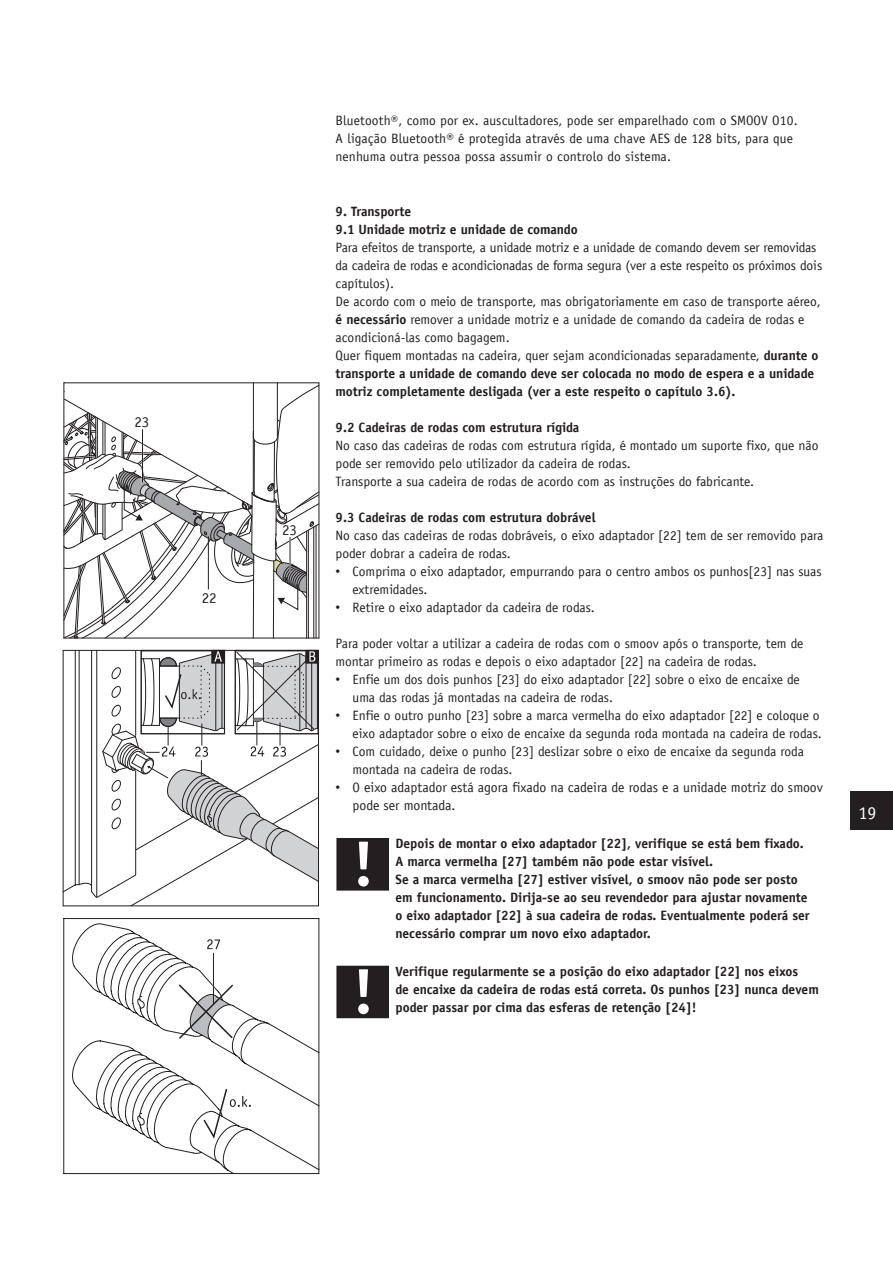
<style>
.page{position:relative;width:893px;height:1263px;background:#fff}
.page>*{position:absolute;margin:0;border:0;box-sizing:border-box;transform-origin:0 0}
.t1{font:18px "Officina Sans LT";color:#fff}
.t2{font:15px "Officina Sans LT";color:#231f20}
.t3{font:13.8px/18px "Officina Sans LT";color:#231f20}
.t4{font:13.5px/18px "Officina Sans LT";color:#231f20}
.t5{font:700 13.5px/18px "Officina Sans LT";color:#231f20}
.s1{font-weight:700}
.s2{font-size:13.8px}
.s3{font-family:"Arial"}
.s4{font-family:"Arial";font-size:13.5px}
.s5{font-size:13.5px}
</style>
<div class="page">
<div style="left:850px;top:791px;width:43px;height:38px;background:#231f20"></div>
<svg style="left:63px;top:650px;width:256px;height:256px"></svg>
<hr style="left:319px;top:383px;width:1px;height:255px;background:#231f20">
<hr style="left:64px;top:638px;width:255px;height:1px;background:#231f20">
<svg style="left:63px;top:382px;width:256px;height:256px"></svg>
<hr style="left:142px;top:429px;width:1px;height:53px;background:#231f20">
<hr style="left:289px;top:537px;width:2px;height:35px;background:#fff">
<hr style="left:290px;top:537px;width:1px;height:35px;background:#231f20">
<hr style="left:208px;top:536px;width:1px;height:53px;background:#231f20">
<svg style="left:63px;top:918px;width:256px;height:256px"></svg>
<hr style="left:213px;top:953px;width:1px;height:51px;background:#231f20">
<svg style="left:207px;top:939px;width:13px;height:10px"></svg>
<svg style="left:177px;top:983px;width:58px;height:57px"></svg>
<div style="left:337px;top:839px;width:51px;height:51px;background:#231f20"></div>
<div style="left:336px;top:838px;width:53px;height:53px;border:2px solid #231f20"></div>
<svg style="left:358px;top:842px;width:11px;height:44px"></svg>
<div style="left:337px;top:966px;width:51px;height:51px;background:#231f20"></div>
<div style="left:336px;top:966px;width:53px;height:52px;border:2px solid #231f20"></div>
<svg style="left:358px;top:969px;width:11px;height:45px"></svg>
<p class="t2" style="left:134px;top:413px;width:16px">23</p>
<p class="t2" style="left:202px;top:589px;width:16px">22</p>
<p class="t2" style="left:282px;top:521px;width:16px">23</p>
<p class="t4" style="left:336px;top:111px;width:464px">Bluetooth®, como por ex. auscultadores, pode ser emparelhado com o SMOOV O10.<br>A ligação Bluetooth® é protegida através de uma chave AES de 128 bits, para que nenhuma outra pessoa possa assumir o controlo do sistema.</p>
<p class="t5" style="left:336px;top:202px;width:244px">9. Transporte<br>9.1 Unidade motriz e unidade de comando</p>
<p class="t4" style="left:336px;top:238px;width:488px">Para efeitos de transporte, a unidade motriz e a unidade de comando devem ser removidas da cadeira de rodas e acondicionadas de forma segura (ver a este respeito os próximos dois capítulos).<br>De acordo com o meio de transporte, mas obrigatoriamente em caso de transporte aéreo, <span class="s1">é necessário</span> remover a unidade motriz e a unidade de comando da cadeira de rodas e acondicioná-las como bagagem.<br>Quer fiquem montadas na cadeira, quer sejam acondicionadas separadamente, <span class="s1">durante o transporte a unidade de comando deve ser colocada no modo de espera e a unidade motriz completamente desligada (ver a este respeito o capítulo 3.6).</span></p>
<p class="t5" style="left:336px;top:418px;width:245px">9.2 Cadeiras de rodas com estrutura rígida</p>
<p class="t4" style="left:336px;top:436px;width:484px">No caso das cadeiras de rodas com estrutura rígida, é montado um suporte fixo, que não pode ser removido pelo utilizador da cadeira de rodas.<br>Transporte a sua cadeira de rodas de acordo com as instruções do fabricante.</p>
<p class="t4" style="left:336px;top:508px;width:489px"><span class="s1">9.3 Cadeiras de rodas com estrutura dobrável<br></span>No caso das cadeiras de rodas dobráveis, o <span class="s2">eixo adaptador</span> [22] tem de ser removido para poder dobrar a cadeira de rodas.</p>
<p class="t4" style="left:353px;top:562px;width:470px;text-indent:-17px"><span class="s3">•</span> Comprima o <span class="s2">eixo adaptador,</span> empurrando para o centro ambos os punhos[23] nas suas extremidades.</p>
<p class="t4" style="left:336px;top:598px;width:261px"><span class="s3">•</span> Retire o <span class="s2">eixo adaptador</span> da cadeira de rodas.</p>
<p class="t4" style="left:336px;top:634px;width:469px">Para poder voltar a utilizar a cadeira de rodas com o smoov após o transporte, tem de montar primeiro as rodas e depois o eixo adaptador [22] na cadeira de rodas.</p>
<p class="t4" style="left:353px;top:670px;width:449px;text-indent:-17px"><span class="s3">•</span> Enfie um dos dois punhos [23] do <span class="s2">eixo adaptador</span> [22] sobre o eixo de encaixe de uma das rodas já montadas na cadeira de rodas.</p>
<p class="t4" style="left:336px;top:706px;width:488px;text-align:right"><span class="s3">•</span> Enfie o outro punho [23] sobre a marca vermelha do <span class="s2">eixo adaptador</span> [22] e coloque o eixo adaptador sobre o eixo de encaixe da segunda roda montada na cadeira de rodas.</p>
<p class="t4" style="left:353px;top:742px;width:453px;text-indent:-17px"><span class="s3">•</span> Com cuidado, deixe o punho [23] deslizar sobre o eixo de encaixe da segunda roda montada na cadeira de rodas.</p>
<p class="t3" style="left:353px;top:778px;width:472px;text-indent:-17px"><span class="s4">•</span> <span class="s5">O</span> eixo adaptador está agora fixado na cadeira de rodas e a unidade motriz do smoov pode ser montada.</p>
<p class="t5" style="left:395px;top:834px;width:416px">Depois de montar o eixo adaptador [22], verifique se está bem fixado.<br>A marca vermelha [27] também não pode estar visível.<br>Se a marca vermelha [27] estiver visível, o smoov não pode ser posto em funcionamento. Dirija-se ao seu revendedor para ajustar novamente o eixo adaptador [22] à sua cadeira de rodas. Eventualmente poderá ser necessário comprar um novo eixo adaptador.</p>
<p class="t5" style="left:395px;top:962px;width:425px">Verifique regularmente se a posição do eixo adaptador [22] nos eixos<br>de encaixe da cadeira de rodas está correta. Os punhos [23] nunca devem poder passar por cima das esferas de retenção [24]!</p>
<h1 class="t1" style="left:858px;top:803px;width:19px">19</h1>
</div>
